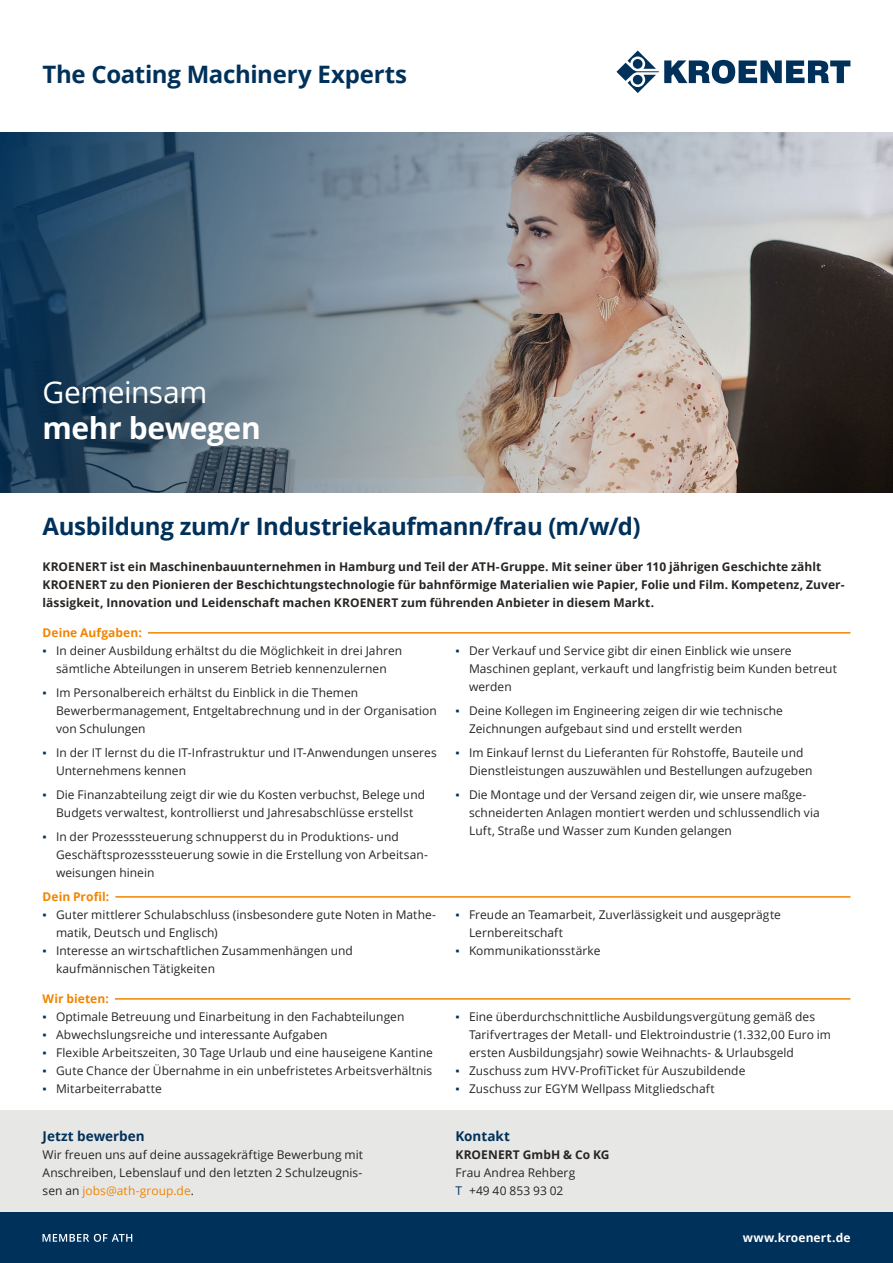
<style>
.page{position:relative;width:893px;height:1263px;background:#fff}
.page>*{position:absolute;margin:0;border:0;box-sizing:border-box;transform-origin:0 0}
.t1{font:700 30px "Open Sans";letter-spacing:-.015em;color:#fff}
.t2{font:30px "Open Sans";letter-spacing:-.015em;color:#fff}
.t3{font:700 24px "Open Sans";letter-spacing:-.015em;color:#00315a}
.t4{font:700 13.5px "Open Sans";letter-spacing:.005em;color:#00315a}
.t5{font:12px/18px "Open Sans";letter-spacing:.005em;color:#282523}
.t6{font:700 12px/18px "Open Sans";letter-spacing:.005em;color:#282523}
.t7{font:700 12px "Open Sans";letter-spacing:.005em;color:#f18500}
.t8{font:700 12px "Open Sans";letter-spacing:.01em;color:#fff}
.s1{font-family:"Arial";color:#00315a}
.s2{color:#f18500}
.s3{color:#00315a}
</style>
<div class="page">
<hr style="left:43px;top:632px;width:807px;height:2px;background:#f18500">
<hr style="left:43px;top:631px;width:105px;height:4px;background:#fff">
<hr style="left:43px;top:896px;width:807px;height:2px;background:#f18500">
<hr style="left:43px;top:895px;width:72px;height:4px;background:#fff">
<hr style="left:43px;top:998px;width:807px;height:2px;background:#f18500">
<hr style="left:43px;top:997px;width:72px;height:4px;background:#fff">
<svg style="left:0;top:133px;width:893px;height:360px;background:#737b83"></svg>
<div style="left:0;top:1111px;width:893px;height:102px;background:#e7e7e6"></div>
<svg style="left:616px;top:51px;width:234px;height:42px"></svg>
<div style="left:0;top:1213px;width:893px;height:50px;background:#00315a"></div>
<svg style="left:43px;top:1234px;width:89px;height:8px"></svg>
<h2 class="t3" style="left:43px;top:57px;width:366px">The Coating Machinery Experts</h2>
<h1 class="t2" style="left:43px;top:371px;width:166px">Gemeinsam</h1>
<h1 class="t1" style="left:43px;top:406px;width:220px">mehr bewegen</h1>
<h2 class="t3" style="left:43px;top:509px;width:600px">Ausbildung zum/r Industriekaufmann/frau (m/w/d)</h2>
<p class="t6" style="left:43px;top:557px;width:804px">KROENERT ist ein Maschinenbauunternehmen in Hamburg und Teil der ATH-Gruppe. Mit seiner über 110 jährigen Geschichte zählt<br>KROENERT zu den Pionieren der Beschichtungstechnologie für bahnförmige Materialien wie Papier, Folie und Film. Kompetenz, Zuver&shy;lässigkeit, Innovation und Leidenschaft machen KROENERT zum führenden Anbieter in diesem Markt.</p>
<p class="t7" style="left:43px;top:624px;width:101px">Deine Aufgaben:</p>
<p class="t5" style="left:43px;top:641px;width:361px;text-align:center"><span class="s1">▪</span> In deiner Ausbildung erhältst du die Möglichkeit in drei Jahren sämtliche Abteilungen in unserem Betrieb kennenzulernen</p>
<p class="t5" style="left:56px;top:683px;width:382px;text-indent:-14px"><span class="s1">▪</span> Im Personalbereich erhältst du Einblick in die Themen<br>Bewerbermanagement, Entgeltabrechnung und in der Organisation von Schulungen</p>
<p class="t5" style="left:56px;top:743px;width:382px;text-indent:-14px"><span class="s1">▪</span> In der IT lernst du die IT-Infrastruktur und IT-Anwendungen unseres<br>Unternehmens kennen</p>
<p class="t5" style="left:43px;top:785px;width:384px;text-align:center"><span class="s1">▪</span> Die Finanzabteilung zeigt dir wie du Kosten verbuchst, Belege und<br>Budgets verwaltest, kontrollierst und Jahresabschlüsse erstellst</p>
<p class="t5" style="left:56px;top:827px;width:373px;text-indent:-14px"><span class="s1">▪</span> In der Prozesssteuerung schnupperst du in Produktions- und<br>Geschäftsprozesssteuerung sowie in die Erstellung von Arbeitsan&shy;weisungen hinein</p>
<p class="t5" style="left:469px;top:641px;width:370px;text-indent:-14px"><span class="s1">▪</span> Der Verkauf und Service gibt dir einen Einblick wie unsere<br>Maschinen geplant, verkauft und langfristig beim Kunden betreut werden</p>
<p class="t5" style="left:469px;top:701px;width:315px;text-indent:-14px"><span class="s1">▪</span> Deine Kollegen im Engineering zeigen dir wie technische<br>Zeichnungen aufgebaut sind und erstellt werden</p>
<p class="t5" style="left:469px;top:743px;width:345px;text-indent:-14px"><span class="s1">▪</span> Im Einkauf lernst du Lieferanten für Rohstoffe, Bauteile und<br>Dienstleistungen auszuwählen und Bestellungen aufzugeben</p>
<p class="t5" style="left:469px;top:785px;width:352px;text-indent:-14px"><span class="s1">▪</span> Die Montage und der Versand zeigen dir, wie unsere maßge&shy;schneiderten Anlagen montiert werden und schlussendlich via<br>Luft, Straße und Wasser zum Kunden gelangen</p>
<p class="t7" style="left:43px;top:888px;width:68px">Dein Profil:</p>
<p class="t5" style="left:56px;top:905px;width:382px;text-indent:-14px"><span class="s1">▪</span> Guter mittlerer Schulabschluss (insbesondere gute Noten in Mathe&shy;matik, Deutsch und Englisch)</p>
<p class="t5" style="left:56px;top:941px;width:298px;text-indent:-14px"><span class="s1">▪</span> Interesse an wirtschaftlichen Zusammenhängen und kaufmännischen Tätigkeiten</p>
<p class="t7" style="left:43px;top:990px;width:68px">Wir bieten:</p>
<p class="t5" style="left:43px;top:1007px;width:363px"><span class="s1">▪</span> Optimale Betreuung und Einarbeitung in den Fachabteilungen</p>
<p class="t5" style="left:43px;top:1025px;width:286px"><span class="s1">▪</span> Abwechslungsreiche und interessante Aufgaben</p>
<p class="t5" style="left:43px;top:1043px;width:392px"><span class="s1">▪</span> Flexible Arbeitszeiten, 30 Tage Urlaub und eine hauseigene Kantine</p>
<p class="t5" style="left:43px;top:1061px;width:391px"><span class="s1">▪</span> Gute Chance der Übernahme in ein unbefristetes Arbeitsverhältnis</p>
<p class="t5" style="left:43px;top:1079px;width:121px"><span class="s1">▪</span> Mitarbeiterrabatte</p>
<p class="t4" style="left:43px;top:1126px;width:104px">Jetzt bewerben</p>
<p class="t5" style="left:43px;top:1145px;width:322px;text-align:justify">Wir freuen uns auf deine aussagekräftige Bewerbung mit Anschreiben, Lebenslauf und den letzten 2 Schulzeugnis&shy;sen an <span class="s2">jobs@ath-group.de</span>.</p>
<p class="t5" style="left:469px;top:905px;width:314px;text-indent:-14px"><span class="s1">▪</span> Freude an Teamarbeit, Zuverlässigkeit und ausgeprägte<br>Lernbereitschaft</p>
<p class="t5" style="left:455px;top:941px;width:146px"><span class="s1">▪</span> Kommunikationsstärke</p>
<p class="t5" style="left:469px;top:1007px;width:364px;text-indent:-14px"><span class="s1">▪</span> Eine überdurchschnittliche Ausbildungsvergütung gemäß des<br>Tarifvertrages der Metall- und Elektroindustrie (1.332,00 Euro im ersten Ausbildungsjahr) sowie Weihnachts- &amp; Urlaubsgeld</p>
<p class="t5" style="left:455px;top:1061px;width:291px"><span class="s1">▪</span> Zuschuss zum HVV-ProfiTicket für Auszubildende</p>
<p class="t5" style="left:455px;top:1079px;width:261px"><span class="s1">▪</span> Zuschuss zur EGYM Wellpass Mitgliedschaft</p>
<p class="t4" style="left:455px;top:1126px;width:56px">Kontakt</p>
<p class="t6" style="left:455px;top:1145px;width:156px">KROENERT GmbH &amp; Co KG</p>
<p class="t5" style="left:455px;top:1163px;width:121px">Frau Andrea Rehberg<br><span class="s3">T</span> +49 40 853 93 02</p>
<p class="t8" style="left:743px;top:1229px;width:109px">www.kroenert.de</p>
</div>
